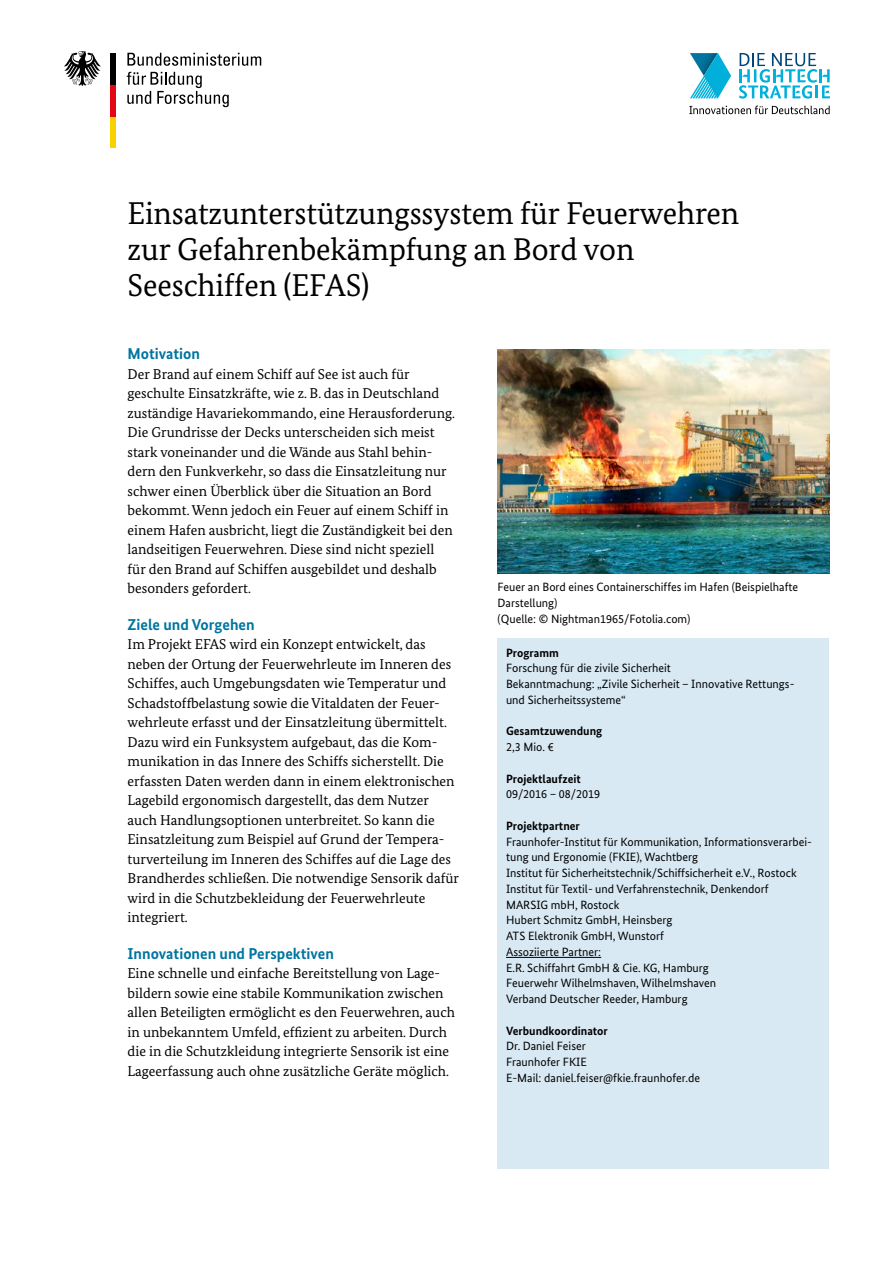
<style>
.page{position:relative;width:893px;height:1263px;background:#fff}
.page>*{position:absolute;margin:0;border:0;box-sizing:border-box;transform-origin:0 0}
.t1{font:31.5px/36px "Bundes Serif";letter-spacing:-.005em;color:#000}
.t2{font:700 15.75px "Bundes Sans";color:#0075a0}
.t3{font:14.25px/19.5px "Bundes Serif";color:#000}
.LI_Ohne{font:12px/15.8px "Bundes Sans";color:#000}
.t4{font:700 12px "Bundes Sans";color:#000}
.s1{font-weight:700}
</style>
<div class="page">
<div style="left:497px;top:638px;width:332px;height:530px;background:#d9e9f3"></div>
<hr style="left:506px;top:957px;width:95px;height:1px;background:#000">
<svg style="left:127px;top:72px;width:102px;height:35px"></svg>
<svg style="left:127px;top:53px;width:134px;height:13px"></svg>
<div style="left:111px;top:116px;width:5px;height:32px;background:#f8d200"></div>
<div style="left:111px;top:85px;width:5px;height:31px;background:#e30613"></div>
<div style="left:111px;top:53px;width:5px;height:32px;background:#000"></div>
<svg style="left:64px;top:51px;width:37px;height:35px"></svg>
<svg style="left:739px;top:53px;width:91px;height:46px"></svg>
<svg style="left:690px;top:53px;width:41px;height:45px"></svg>
<svg style="left:689px;top:106px;width:141px;height:8px"></svg>
<img style="left:497px;top:349px;width:332px;height:225px">
<h1 class="t1" style="left:128px;top:195px;width:613px">Einsatzunterstützungssystem für Feuerwehren zur Gefahrenbekämpfung an Bord von<br>Seeschiffen (EFAS)</h1>
<h2 class="t2" style="left:128px;top:344px;width:74px">Motivation</h2>
<p class="t3" style="left:128px;top:364px;width:329px">Der Brand auf einem Schiff auf See ist auch für geschulte Einsatzkräfte, wie z. B. das in Deutschland zuständige Havariekommando, eine Herausforderung.<br>Die Grundrisse der Decks unterscheiden sich meist stark voneinander und die Wände aus Stahl behin&shy;dern den Funkverkehr, so dass die Einsatzleitung nur schwer einen Überblick über die Situation an Bord bekommt. Wenn jedoch ein Feuer auf einem Schiff in einem Hafen ausbricht, liegt die Zuständigkeit bei den landseitigen Feuerwehren. Diese sind nicht speziell für den Brand auf Schiffen ausgebildet und deshalb besonders gefordert.</p>
<h2 class="t2" style="left:128px;top:615px;width:129px">Ziele und Vorgehen</h2>
<p class="t3" style="left:128px;top:634px;width:333px">Im Projekt EFAS wird ein Konzept entwickelt, das neben der Ortung der Feuerwehrleute im Inneren des Schiffes, auch Umgebungsdaten wie Temperatur und Schadstoffbelastung sowie die Vitaldaten der Feuer&shy;wehrleute erfasst und der Einsatzleitung übermittelt.<br>Dazu wird ein Funksystem aufgebaut, das die Kom&shy;munikation in das Innere des Schiffs sicherstellt. Die erfassten Daten werden dann in einem elektronischen Lagebild ergonomisch dargestellt, das dem Nutzer auch Handlungsoptionen unterbreitet. So kann die Einsatzleitung zum Beispiel auf Grund der Tempera&shy;turverteilung im Inneren des Schiffes auf die Lage des Brandherdes schließen. Die notwendige Sensorik dafür wird in die Schutzbekleidung der Feuerwehrleute integriert.</p>
<h2 class="t2" style="left:128px;top:944px;width:208px">Innovationen und Perspektiven</h2>
<p class="t3" style="left:128px;top:963px;width:329px">Eine schnelle und einfache Bereitstellung von Lage&shy;bildern sowie eine stabile Kommunikation zwischen allen Beteiligten ermöglicht es den Feuerwehren, auch in unbekanntem Umfeld, effizient zu arbeiten. Durch die in die Schutzkleidung integrierte Sensorik ist eine Lageerfassung auch ohne zusätzliche Geräte möglich.</p>
<p class="LI_Ohne" style="left:497px;top:579px;width:302px">Feuer an Bord eines Containerschiffes im Hafen (Beispielhafte<br>Darstellung)<br>(Quelle: © Nightman1965/Fotolia.com)</p>
<p class="LI_Ohne" style="left:506px;top:644px;width:290px"><span class="s1">Programm<br></span>Forschung für die zivile Sicherheit<br>Bekanntmachung: „Zivile Sicherheit – Innovative Rettungs&shy;und Sicherheitssysteme“</p>
<h3 class="t4" style="left:506px;top:724px;width:98px">Gesamtzuwendung</h3>
<p class="LI_Ohne" style="left:506px;top:739px;width:50px">2,3 Mio. €</p>
<h3 class="t4" style="left:506px;top:771px;width:76px">Projektlaufzeit</h3>
<p class="LI_Ohne" style="left:506px;top:786px;width:96px">09/2016 – 08/2019</p>
<h3 class="t4" style="left:506px;top:818px;width:75px">Projektpartner</h3>
<p class="LI_Ohne" style="left:506px;top:833px;width:307px">Fraunhofer-Institut für Kommunikation, Informationsverarbei&shy;tung und Ergonomie (FKIE), Wachtberg</p>
<p class="LI_Ohne" style="left:506px;top:865px;width:292px">Institut für Sicherheitstechnik/Schiffsicherheit e.V., Rostock</p>
<p class="LI_Ohne" style="left:506px;top:881px;width:264px">Institut für Textil- und Verfahrenstechnik, Denkendorf</p>
<p class="LI_Ohne" style="left:506px;top:896px;width:115px">MARSIG mbH, Rostock</p>
<p class="LI_Ohne" style="left:506px;top:912px;width:168px">Hubert Schmitz GmbH, Heinsberg</p>
<p class="LI_Ohne" style="left:506px;top:928px;width:159px">ATS Elektronik GmbH, Wunstorf</p>
<p class="LI_Ohne" style="left:506px;top:944px;width:97px">Assoziierte Partner:</p>
<p class="LI_Ohne" style="left:506px;top:959px;width:204px">E.R. Schiffahrt GmbH &amp; Cie. KG, Hamburg</p>
<p class="LI_Ohne" style="left:506px;top:975px;width:212px">Feuerwehr Wilhelmshaven, Wilhelmshaven</p>
<p class="LI_Ohne" style="left:506px;top:991px;width:183px">Verband Deutscher Reeder, Hamburg</p>
<h3 class="t4" style="left:506px;top:1023px;width:103px">Verbundkoordinator</h3>
<p class="LI_Ohne" style="left:506px;top:1038px;width:81px">Dr. Daniel Feiser</p>
<p class="LI_Ohne" style="left:506px;top:1054px;width:82px">Fraunhofer FKIE</p>
<p class="LI_Ohne" style="left:506px;top:1070px;width:196px">E-Mail: daniel.feiser@fkie.fraunhofer.de</p>
</div>
